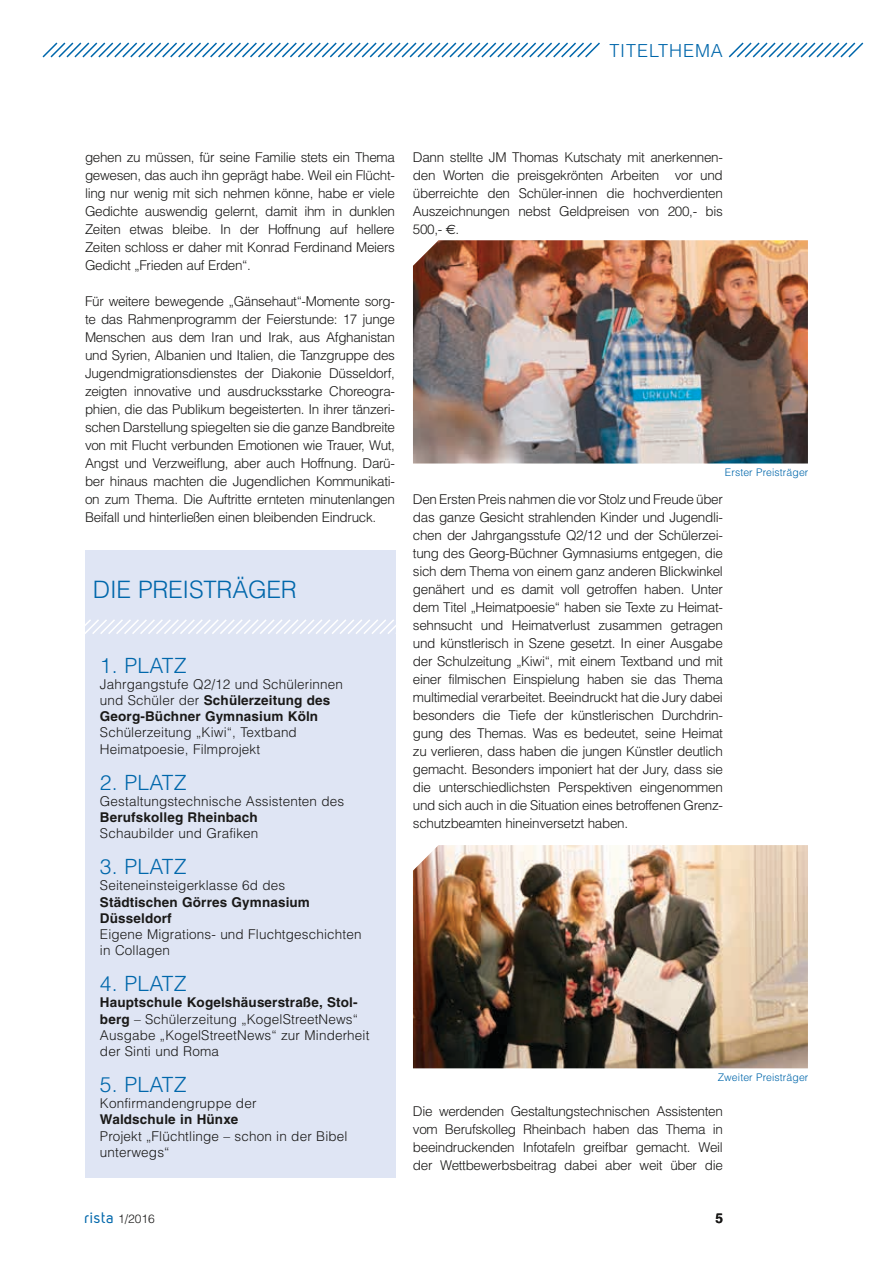
<style>
.page{position:relative;width:893px;height:1263px;background:#fff}
.page>*{position:absolute;margin:0;border:0;box-sizing:border-box;transform-origin:0 0}
.t1{font:300 24px "Helvetica";color:#0067ab}
.t2{font:300 21px "Helvetica";letter-spacing:.01em;color:#0067ab}
.t3{font:300 18px "Helvetica";color:#0067ab}
.t4{font:300 13.5px/18px "Helvetica";letter-spacing:.01em;color:#1a1918}
.t5{font:700 13.5px/16.2px "Helvetica";letter-spacing:.01em;color:#1a1918}
.t6{font:300 12px "Helvetica";color:#1a1918}
.t7{font:300 10.5px "Helvetica";letter-spacing:.01em;color:#0067ab}
.s1{font-weight:700}
.s2{font-family:"Euro Sans";font-weight:400}
.s3{font-family:"Uni Sans Regular";font-weight:400;font-size:15px;color:#0067ab}
</style>
<div class="page">
<div style="left:85px;top:551px;width:310px;height:627px;background:#dfe5f4"></div>
<svg style="left:85px;top:618px;width:311px;height:18px"></svg>
<img style="left:413px;top:240px;width:395px;height:223px">
<svg style="left:42px;top:42px;width:822px;height:16px"></svg>
<img style="left:413px;top:845px;width:395px;height:223px">
<h3 class="t3" style="left:609px;top:39px;width:24px">Titelthema</h3>
<p class="t4" style="left:85px;top:148px;width:311px;text-align:justify">gehen zu müssen, für seine Familie stets ein Thema gewesen, das auch ihn geprägt habe. Weil ein Flücht&shy;ling nur wenig mit sich nehmen könne, habe er viele Gedichte auswendig gelernt, damit ihm in dunklen Zeiten etwas bleibe. In der Hoffnung auf hellere Zeiten schloss er daher mit Konrad Ferdinand Meiers Gedicht „Frieden auf Erden“.</p>
<p class="t4" style="left:85px;top:292px;width:311px;text-align:justify">Für weitere bewegende „Gänsehaut“-Momente sorg&shy;te das Rahmenprogramm der Feierstunde: 17 junge Menschen aus dem Iran und Irak, aus Afghanistan und Syrien, Albanien und Italien, die Tanzgruppe des Jugendmigrationsdienstes der Diakonie Düsseldorf, zeigten innovative und ausdrucksstarke Choreogra&shy;phien, die das Publikum begeisterten. In ihrer tänzeri&shy;schen Darstellung spiegelten sie die ganze Bandbreite von mit Flucht verbunden Emotionen wie Trauer, Wut, Angst und Verzweiflung, aber auch Hoffnung. Darü&shy;ber hinaus machten die Jugendlichen Kommunikati&shy;on zum Thema. Die Auftritte ernteten minutenlangen Beifall und hinterließen einen bleibenden Eindruck.</p>
<h1 class="t1" style="left:93px;top:574px;width:74px">Die Preistr</h1>
<h1 class="t1" style="left:232px;top:574px;width:33px">äger</h1>
<h2 class="t2" style="left:100px;top:652px;width:88px">1. Platz</h2>
<p class="t4" style="left:100px;top:675px;width:244px;line-height:16.2px">Jahrgangstufe Q2/12 und Schülerinnen und Schüler der <span class="s1">Schülerzeitung des<br>Georg-Büchner Gymnasium Köln</span></p>
<p class="t4" style="left:100px;top:724px;width:198px;line-height:16.2px">Schülerzeitung „Kiwi“, Textband<br>Heimatpoesie, Filmprojekt</p>
<h2 class="t2" style="left:100px;top:769px;width:88px">2. Platz</h2>
<p class="t4" style="left:100px;top:791px;width:246px">Gestaltungstechnische Assistenten des</p>
<p class="t5" style="left:100px;top:809px;width:159px">Berufskolleg Rheinbach</p>
<p class="t4" style="left:100px;top:824px;width:160px">Schaubilder und Grafiken</p>
<h2 class="t2" style="left:100px;top:853px;width:88px">3. Platz</h2>
<p class="t4" style="left:100px;top:876px;width:187px">Seiteneinsteigerklasse 6d des</p>
<p class="t5" style="left:100px;top:893px;width:211px">Städtischen Görres Gymnasium<br>Düsseldorf</p>
<p class="t4" style="left:100px;top:926px;width:263px;line-height:16.2px">Eigene Migrations- und Fluchtgeschichten in Collagen</p>
<h2 class="t2" style="left:100px;top:970px;width:88px">4. Platz</h2>
<p class="t4" style="left:100px;top:994px;width:271px;line-height:16.2px"><span class="s1">Hauptschule Kogelshäuserstraße, Stol&shy;berg</span> – Schülerzeitung „KogelStreetNews“ Ausgabe „KogelStreetNews“ zur Minderheit der Sinti und Roma</p>
<h2 class="t2" style="left:100px;top:1071px;width:88px">5. Platz</h2>
<p class="t4" style="left:100px;top:1094px;width:158px">Konfirmandengruppe der</p>
<p class="t5" style="left:100px;top:1111px;width:140px">Waldschule in Hünxe</p>
<p class="t4" style="left:100px;top:1127px;width:249px;line-height:16.2px">Projekt „Flüchtlinge – schon in der Bibel unterwegs“</p>
<p class="t4" style="left:413px;top:148px;width:311px;text-align:justify">Dann stellte JM Thomas Kutschaty mit anerkennen&shy;den Worten die preisgekrönten Arbeiten vor und überreichte den Schüler-innen die hochverdienten Auszeichnungen nebst Geldpreisen von 200,- bis 500,- <span class="s2">€</span>.</p>
<p class="t7" style="left:725px;top:466px;width:85px">Erster Preisträger</p>
<p class="t4" style="left:413px;top:490px;width:311px;text-align:justify">Den Ersten Preis nahmen die vor Stolz und Freude über das ganze Gesicht strahlenden Kinder und Jugendli&shy;chen der Jahrgangsstufe Q2/12 und der Schülerzei&shy;tung des Georg-Büchner Gymnasiums entgegen, die sich dem Thema von einem ganz anderen Blickwinkel genähert und es damit voll getroffen haben. Unter dem Titel „Heimatpoesie“ haben sie Texte zu Heimat&shy;sehnsucht und Heimatverlust zusammen getragen und künstlerisch in Szene gesetzt. In einer Ausgabe der Schulzeitung „Kiwi“, mit einem Textband und mit einer filmischen Einspielung haben sie das Thema multimedial verarbeitet. Beeindruckt hat die Jury dabei besonders die Tiefe der künstlerischen Durchdrin&shy;gung des Themas. Was es bedeutet, seine Heimat zu verlieren, dass haben die jungen Künstler deutlich gemacht. Besonders imponiert hat der Jury, dass sie die unterschiedlichsten Perspektiven eingenommen und sich auch in die Situation eines betroffenen Grenz&shy;schutzbeamten hineinversetzt haben.</p>
<p class="t7" style="left:718px;top:1071px;width:92px">Zweiter Preisträger</p>
<p class="t4" style="left:413px;top:1102px;width:311px;text-align:justify">Die werdenden Gestaltungstechnischen Assistenten vom Berufskolleg Rheinbach haben das Thema in beeindruckenden Infotafeln greifbar gemacht. Weil der Wettbewerbsbeitrag dabei aber weit über die</p>
<p class="t6" style="left:85px;top:1211px;width:72px"><span class="s3">rista</span> 1/2016</p>
<p class="t5" style="left:715px;top:1210px;width:9px">5</p>
</div>
